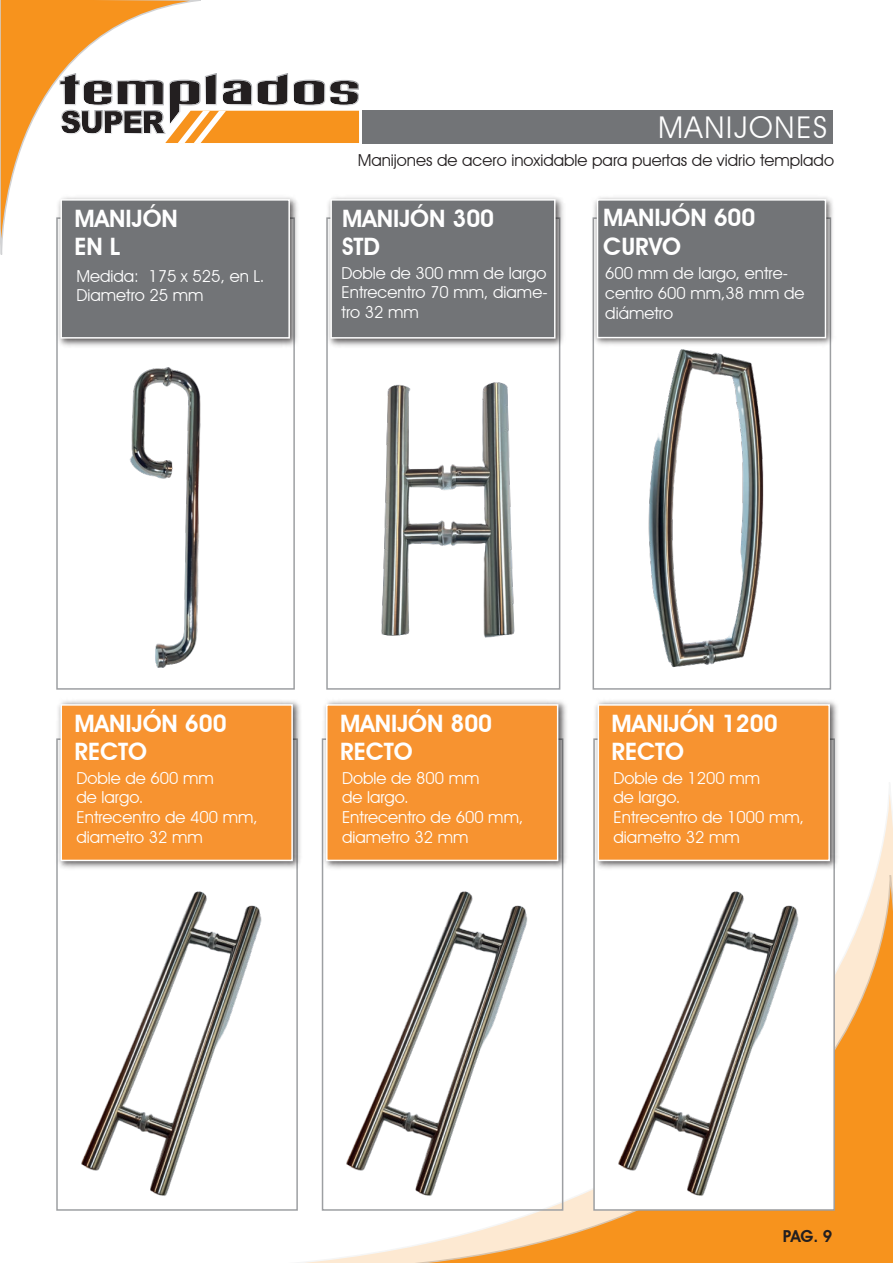
<style>
.page{position:relative;width:893px;height:1263px;background:#fff}
.page>*{position:absolute;margin:0;border:0;box-sizing:border-box;transform-origin:0 0}
.t1{font:30px "Avant Garde IT Cby BT";letter-spacing:.06em;color:#fff}
.t2{font:600 24px/28.8px "Avant Garde IT Cby BT";color:#fff}
.t3{font:16.5px/19.8px "Avant Garde IT Cby BT";color:#fff}
.t4{font:16.5px "Avant Garde IT Cby BT";color:#231f20}
.t5{font:600 16.5px "Avant Garde IT Cby BT";color:#231f20}
</style>
<div class="page">
<svg style="left:304px;top:794px;width:589px;height:469px"></svg>
<svg style="left:225px;top:73px;width:134px;height:70px"></svg>
<svg style="left:0;top:0;width:225px;height:255px"></svg>
<div style="left:363px;top:110px;width:469px;height:33px;background:#727477"></div>
<div style="left:56px;top:217px;width:239px;height:473px;background:#fff;border:2px solid #9d9fa2"></div>
<div style="left:326px;top:217px;width:234px;height:473px;background:#fff;border:2px solid #9d9fa2"></div>
<img style="left:53px;top:191px;width:245px;height:159px">
<div style="left:60px;top:199px;width:230px;height:140px;background:#727477;border:2px solid #fff"></div>
<img style="left:326px;top:197px;width:238px;height:153px">
<div style="left:330px;top:199px;width:226px;height:140px;background:#727477;border:2px solid #fff"></div>
<img style="left:56px;top:700px;width:249px;height:172px">
<div style="left:61px;top:704px;width:232px;height:157px;background:#f79330;border:2px solid #fff"></div>
<img style="left:69px;top:336px;width:174px;height:354px">
<div style="left:592px;top:217px;width:239px;height:473px;background:#fff;border:2px solid #9d9fa2"></div>
<img style="left:592px;top:197px;width:241px;height:153px">
<div style="left:597px;top:199px;width:229px;height:139px;background:#727477;border:2px solid #fff"></div>
<img style="left:622px;top:335px;width:196px;height:355px">
<img style="left:346px;top:318px;width:208px;height:372px">
<img style="left:72px;top:858px;width:209px;height:353px">
<img style="left:318px;top:700px;width:252px;height:172px">
<div style="left:326px;top:704px;width:232px;height:157px;background:#f79330;border:2px solid #fff"></div>
<img style="left:338px;top:858px;width:208px;height:405px">
<div style="left:593px;top:738px;width:242px;height:473px;background:#fff;border:2px solid #9d9fa2"></div>
<img style="left:590px;top:700px;width:252px;height:172px">
<div style="left:598px;top:704px;width:232px;height:157px;background:#f79330;border:2px solid #fff"></div>
<img style="left:609px;top:858px;width:209px;height:405px">
<h1 class="t1" style="left:658px;top:109px;width:171px">MANIJONES</h1>
<p class="t4" style="left:358px;top:150px;width:478px">Manijones de acero inoxidable para puertas de vidrio templado</p>
<h2 class="t2" style="left:74px;top:204px;width:105px">MANIJÓN<br>EN L</h2>
<p class="t3" style="left:77px;top:266px;width:189px">Medida: 175 x 525, en L.<br>Diametro 25 mm</p>
<p class="t3" style="left:342px;top:263px;width:208px;text-align:justify">Doble de 300 mm de largo Entrecentro 70 mm, diame&shy;tro 32 mm</p>
<h2 class="t2" style="left:342px;top:204px;width:154px">MANIJÓN 300<br>STD</h2>
<h2 class="t2" style="left:603px;top:203px;width:154px">MANIJÓN 600<br>CURVO</h2>
<p class="t3" style="left:605px;top:263px;width:201px">600 mm de largo, entre&shy;centro 600 mm,38 mm de diámetro</p>
<h2 class="t2" style="left:75px;top:709px;width:154px">MANIJÓN 600<br>RECTO</h2>
<p class="t3" style="left:77px;top:768px;width:183px">Doble de 600 mm<br>de largo.<br>Entrecentro de 400 mm, diametro 32 mm</p>
<h2 class="t2" style="left:340px;top:709px;width:154px">MANIJÓN 800<br>RECTO</h2>
<p class="t3" style="left:342px;top:768px;width:183px">Doble de 800 mm<br>de largo.<br>Entrecentro de 600 mm, diametro 32 mm</p>
<h2 class="t2" style="left:612px;top:709px;width:168px">MANIJÓN 1200<br>RECTO</h2>
<p class="t3" style="left:614px;top:768px;width:192px">Doble de 1200 mm<br>de largo.<br>Entrecentro de 1000 mm, diametro 32 mm</p>
<p class="t5" style="left:783px;top:1226px;width:51px">PAG. 9</p>
</div>
